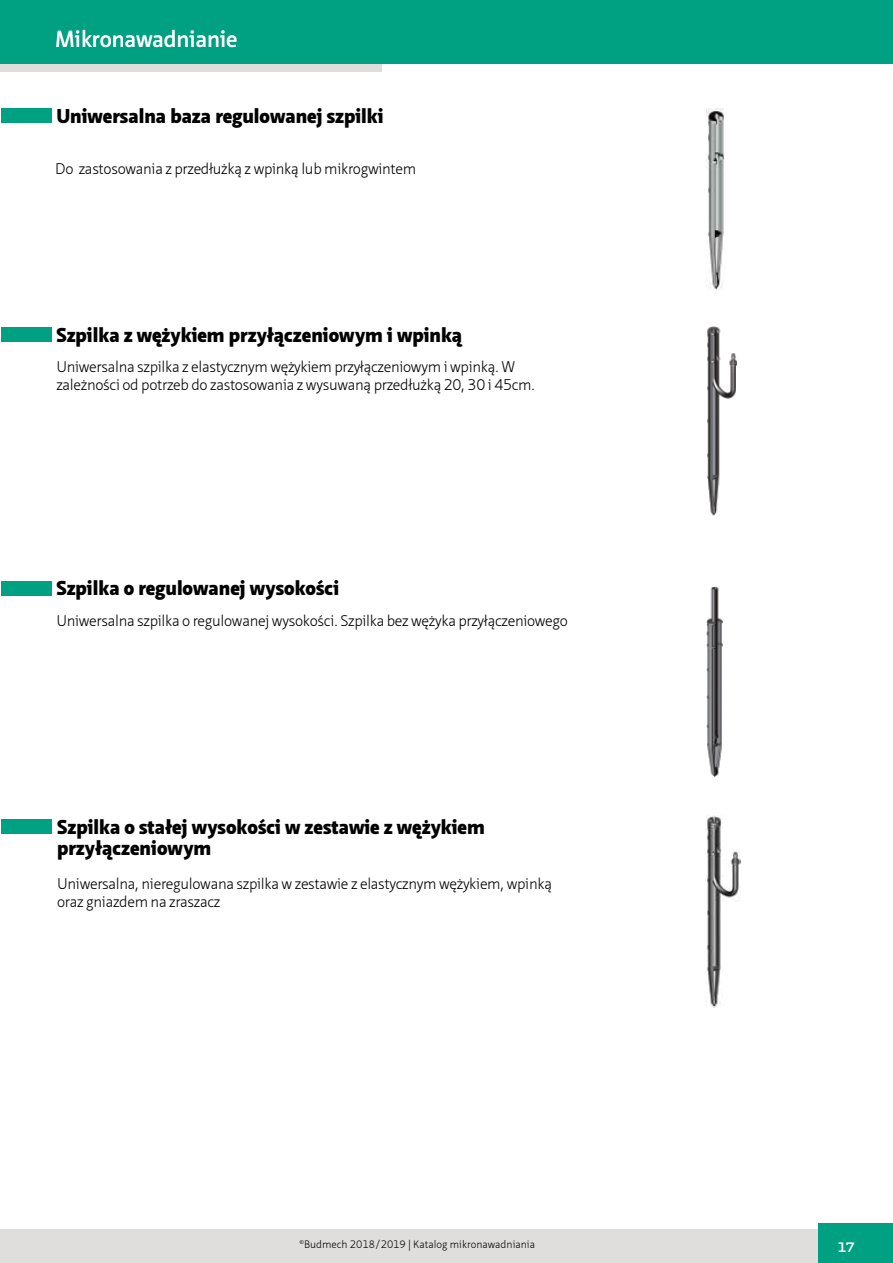
<style>
.page{position:relative;width:893px;height:1263px;background:#fff}
.page>*{position:absolute;margin:0;border:0;box-sizing:border-box;transform-origin:0 0}
.t1{font:600 22.5px "Neue Sans Pro";color:#fff}
.t2{font:900 19.5px/21px "Neue Sans Pro";color:#010101}
.t3{font:600 16.5px "Neue Sans Pro";color:#fff}
.t4{font:300 15px/18px "Neue Sans Pro";letter-spacing:-.02em;color:#010101}
.t5{font:300 10.5px "Neue Sans Pro";color:#010101}
</style>
<div class="page">
<div style="left:0;top:1230px;width:893px;height:33px;background:#dfdedd"></div>
<div style="left:0;top:4px;width:382px;height:68px;background:#dfdedd"></div>
<div style="left:0;top:0;width:893px;height:63px;background:#00a182"></div>
<div style="left:819px;top:1223px;width:74px;height:40px;background:#00a182"></div>
<img style="left:707px;top:326px;width:30px;height:190px">
<img style="left:706px;top:586px;width:17px;height:191px">
<img style="left:706px;top:815px;width:34px;height:192px">
<div style="left:1px;top:328px;width:50px;height:14px;background:#00a182"></div>
<div style="left:1px;top:582px;width:50px;height:14px;background:#00a182"></div>
<div style="left:2px;top:819px;width:50px;height:14px;background:#00a182"></div>
<div style="left:1px;top:109px;width:50px;height:14px;background:#00a182"></div>
<img style="left:706px;top:109px;width:18px;height:181px">
<h1 class="t1" style="left:55px;top:24px;width:184px">Mikronawadnianie</h1>
<h2 class="t2" style="left:56px;top:105px;width:329px">Uniwersalna baza regulowanej szpilki</h2>
<p class="t4" style="left:55px;top:159px;width:362px">Do zastosowania z przedłużką z wpinką lub mikrogwintem</p>
<h2 class="t2" style="left:56px;top:324px;width:407px">Szpilka z wężykiem przyłączeniowym i wpinką</h2>
<p class="t4" style="left:56px;top:358px;width:480px">Uniwersalna szpilka z elastycznym wężykiem przyłączeniowym i wpinką. W zależności od potrzeb do zastosowania z wysuwaną przedłużką 20, 30 i 45cm.</p>
<h2 class="t2" style="left:56px;top:577px;width:284px">Szpilka o regulowanej wysokości</h2>
<p class="t4" style="left:56px;top:611px;width:513px">Uniwersalna szpilka o regulowanej wysokości. Szpilka bez wężyka przyłączeniowego</p>
<h2 class="t2" style="left:57px;top:816px;width:429px">Szpilka o stałej wysokości w zestawie z wężykiem przyłączeniowym</h2>
<p class="t4" style="left:57px;top:874px;width:496px">Uniwersalna, nieregulowana szpilka w zestawie z elastycznym wężykiem, wpinką oraz gniazdem na zraszacz</p>
<p class="t5" style="left:299px;top:1237px;width:237px"><sup>©</sup>Budmech 2018/2019 | Katalog mikronawadniania</p>
<p class="t3" style="left:838px;top:1235px;width:19px">17</p>
</div>
